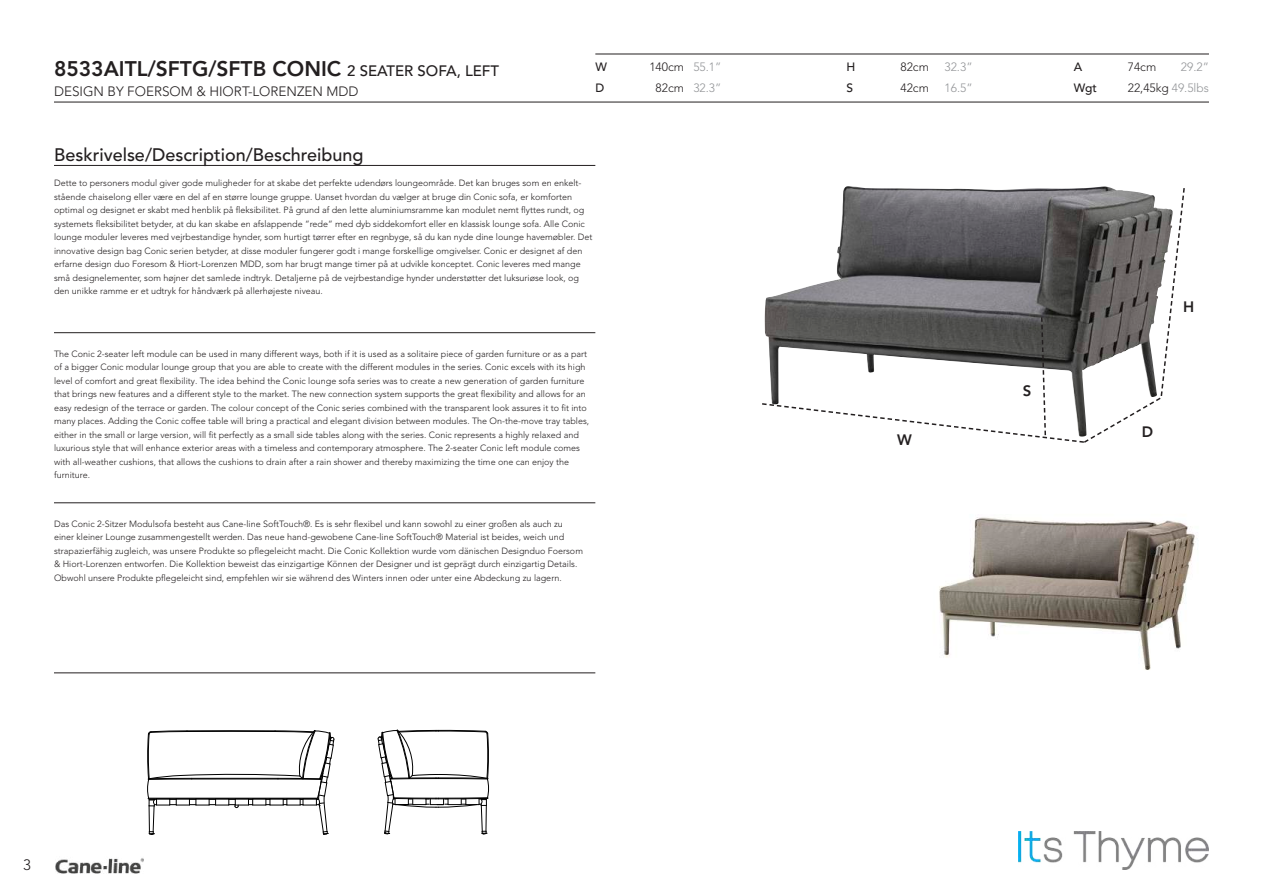
<style>
.page{position:relative;width:1263px;height:893px;background:#fff}
.page>*{position:absolute;margin:0;border:0;box-sizing:border-box;transform-origin:0 0}
.t1{font:800 21px "Avenir LT Pro";color:#231f20}
.t2{font:500 18px "Avenir LT Pro";color:#231f20}
.t3{font:800 15px "Avenir LT Pro";color:#231f20}
.t4{font:300 15px "Avenir LT Pro";color:#231f20}
.t5{font:300 13.5px "Avenir LT Pro";color:#231f20}
.t6{font:300 12px "Avenir LT Pro";color:#231f20}
.t7{font:300 12px "Avenir LT Pro";color:#939598}
.t8{font:500 12px "Avenir LT Pro";color:#231f20}
.t9{font:300 9px/13.5px "Avenir LT Pro";color:#231f20}
.s1{font-weight:500;font-size:15px}
.s2{color:#939598}
.s3{color:#231f20}
</style>
<div class="page">
<hr style="left:54px;top:102px;width:1155px;height:1px;background:#231f20">
<hr style="left:595px;top:54px;width:614px;height:1px;background:#231f20">
<hr style="left:54px;top:165px;width:541px;height:1px;background:#231f20">
<hr style="left:54px;top:332px;width:541px;height:1px;background:#231f20">
<hr style="left:54px;top:502px;width:541px;height:1px;background:#231f20">
<hr style="left:54px;top:672px;width:541px;height:1px;background:#231f20">
<svg style="left:762px;top:186px;width:423px;height:257px"></svg>
<svg style="left:147px;top:730px;width:187px;height:105px"></svg>
<svg style="left:378px;top:730px;width:111px;height:104px"></svg>
<img style="left:939px;top:517px;width:256px;height:153px">
<img style="left:55px;top:858px;width:88px;height:16px">
<img style="left:1018px;top:831px;width:190px;height:39px">
<h1 class="t1" style="left:54px;top:56px;width:447px">8533AITL/SFTG/SFTB CONIC <span class="s1">2 SEATER SOFA, LEFT</span></h1>
<h3 class="t5" style="left:54px;top:83px;width:306px">DESIGN BY FOERSOM &amp; HIORT-LORENZEN MDD</h3>
<h2 class="t2" style="left:54px;top:144px;width:311px">Beskrivelse/Description/Beschreibung</h2>
<h3 class="t8" style="left:595px;top:60px;width:13px">W</h3>
<h3 class="t6" style="left:649px;top:60px;width:74px">140cm <span class="s2">55.1”</span></h3>
<h3 class="t8" style="left:595px;top:81px;width:10px">D</h3>
<h3 class="t7" style="left:655px;top:81px;width:67px"><span class="s3">82cm</span> 32.3”</h3>
<p class="t9" style="left:54px;top:177px;width:540px">Dette to personers modul giver gode muligheder for at skabe det perfekte udendørs loungeområde. Det kan bruges som en enkelt&shy;stående chaiselong eller være en del af en større lounge gruppe. Uanset hvordan du vælger at bruge din Conic sofa, er komforten optimal og designet er skabt med henblik på fleksibilitet. På grund af den lette aluminiumsramme kan modulet nemt flyttes rundt, og systemets fleksibilitet betyder, at du kan skabe en afslappende ”rede” med dyb siddekomfort eller en klassisk lounge sofa. Alle Conic lounge moduler leveres med vejrbestandige hynder, som hurtigt tørrer efter en regnbyge, så du kan nyde dine lounge havemøbler. Det innovative design bag Conic serien betyder, at disse moduler fungerer godt i mange forskellige omgivelser. Conic er designet af den erfarne design duo Foresom &amp; Hiort-Lorenzen MDD, som har brugt mange timer på at udvikle konceptet. Conic leveres med mange små designelementer, som højner det samlede indtryk. Detaljerne på de vejrbestandige hynder understøtter det luksuriøse look, og den unikke ramme er et udtryk for håndværk på allerhøjeste niveau.</p>
<p class="t9" style="left:54px;top:347px;width:537px">The Conic 2-seater left module can be used in many different ways, both if it is used as a solitaire piece of garden furniture or as a part of a bigger Conic modular lounge group that you are able to create with the different modules in the series. Conic excels with its high level of comfort and great flexibility. The idea behind the Conic lounge sofa series was to create a new generation of garden furniture that brings new features and a different style to the market. The new connection system supports the great flexibility and allows for an easy redesign of the terrace or garden. The colour concept of the Conic series combined with the transparent look assures it to fit into many places. Adding the Conic coffee table will bring a practical and elegant division between modules. The On-the-move tray tables, either in the small or large version, will fit perfectly as a small side tables along with the series. Conic represents a highly relaxed and luxurious style that will enhance exterior areas with a timeless and contemporary atmosphere. The 2-seater Conic left module comes with all-weather cushions, that allows the cushions to drain after a rain shower and thereby maximizing the time one can enjoy the furniture.</p>
<p class="t9" style="left:54px;top:517px;width:530px">Das Conic 2-Sitzer Modulsofa besteht aus Cane-line SoftTouch®. Es is sehr flexibel und kann sowohl zu einer großen als auch zu einer kleiner Lounge zusammengestellt werden. Das neue hand-gewobene Cane-line SoftTouch® Material ist beides, weich und strapazierfähig zugleich, was unsere Produkte so pflegeleicht macht. Die Conic Kollektion wurde vom dänischen Designduo Foersom &amp; Hiort-Lorenzen entworfen. Die Kollektion beweist das einzigartige Können der Designer und ist geprägt durch einzigartig Details.<br>Obwohl unsere Produkte pflegeleicht sind, empfehlen wir sie während des Winters innen oder unter eine Abdeckung zu lagern.</p>
<h3 class="t4" style="left:23px;top:856px;width:9px">3</h3>
<h3 class="t8" style="left:846px;top:60px;width:10px">H</h3>
<h3 class="t6" style="left:900px;top:60px;width:30px">82cm</h3>
<h3 class="t7" style="left:944px;top:60px;width:30px">32.3”</h3>
<h3 class="t8" style="left:846px;top:81px;width:8px">S</h3>
<h3 class="t6" style="left:900px;top:81px;width:30px">42cm</h3>
<h3 class="t7" style="left:944px;top:81px;width:30px">16.5”</h3>
<h3 class="t8" style="left:1074px;top:60px;width:10px">A</h3>
<h3 class="t6" style="left:1128px;top:60px;width:30px">74cm</h3>
<h3 class="t7" style="left:1181px;top:60px;width:30px">29.2”</h3>
<h3 class="t8" style="left:1074px;top:81px;width:25px">Wgt</h3>
<h3 class="t6" style="left:1128px;top:81px;width:83px">22,45kg <span class="s2">49.5lbs</span></h3>
<h3 class="t3" style="left:897px;top:431px;width:16px">W</h3>
<h3 class="t3" style="left:1023px;top:382px;width:10px">S</h3>
<h3 class="t3" style="left:1183px;top:298px;width:13px">H</h3>
<h3 class="t3" style="left:1142px;top:423px;width:13px">D</h3>
</div>
